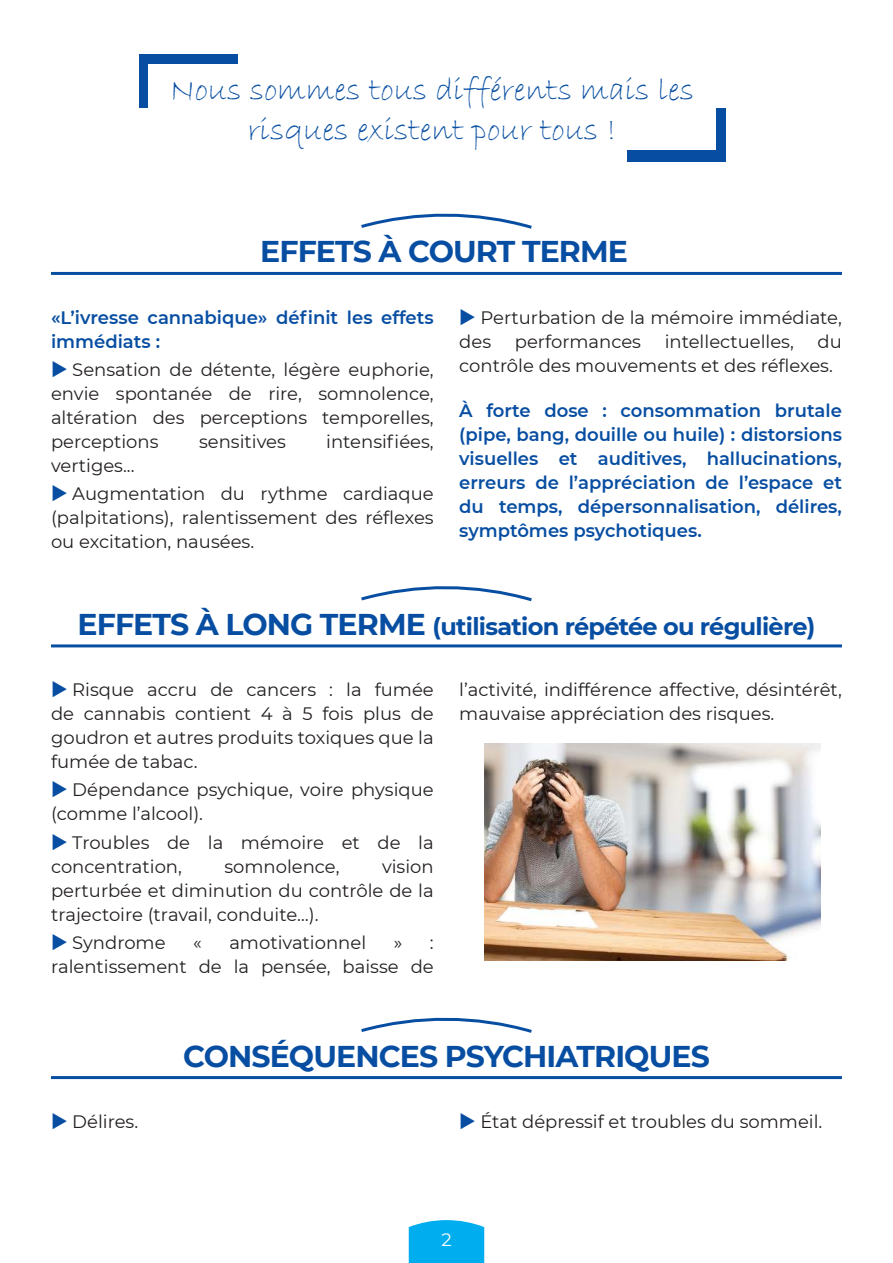
<style>
.page{position:relative;width:893px;height:1263px;background:#fff}
.page>*{position:absolute;margin:0;border:0;box-sizing:border-box;transform-origin:0 0}
.t1{font:33px/39.6px "Bradley Hand ITC";color:#074ea2;text-align:center}
.t2{font:700 30px "Montserrat";letter-spacing:-.03em;color:#074ea2}
.t3{font:700 24px "Montserrat";letter-spacing:-.03em;color:#074ea2}
.t4{font:18px/24px "Montserrat";color:#231f20}
.t5{font:600 18px/24px "Montserrat";color:#074ea2}
.t6{font:18px "Montserrat";color:#fff}
.s1{font-size:30px}
</style>
<div class="page">
<svg style="left:408px;top:1220px;width:77px;height:43px;background:#13b4f0"></svg>
<hr style="left:51px;top:272px;width:791px;height:3px;background:#074ea2">
<svg style="left:361px;top:213px;width:171px;height:16px"></svg>
<div style="left:627px;top:108px;width:99px;height:54px;background:#074ea2"></div>
<div style="left:139px;top:54px;width:99px;height:53px;background:#074ea2"></div>
<div style="left:148px;top:65px;width:568px;height:85px;background:#fff"></div>
<hr style="left:51px;top:644px;width:791px;height:3px;background:#074ea2">
<svg style="left:361px;top:586px;width:171px;height:16px"></svg>
<hr style="left:51px;top:1076px;width:791px;height:3px;background:#074ea2">
<svg style="left:361px;top:1017px;width:171px;height:16px"></svg>
<img style="left:484px;top:743px;width:336px;height:218px">
<h1 class="t1" style="left:170px;top:72px;width:526px">Nous sommes tous différents mais les risques existent pour tous !</h1>
<h2 class="t2" style="left:260px;top:235px;width:369px">EFFETS À COURT TERME</h2>
<p class="t5" style="left:51px;top:304px;width:384px">«L’ivresse cannabique» déinit les effets immédiats :</p>
<p class="t4" style="left:51px;top:358px;width:384px;text-align:justify;text-indent:21px">Sensation de détente, légère euphorie, envie spontanée de rire, somnolence, altération des perceptions temporelles, perceptions</p>
<p class="t4" style="left:199px;top:429px;width:88px">sensitives</p>
<p class="t4" style="left:326px;top:429px;width:109px">intensiiées,</p>
<p class="t4" style="left:72px;top:451px;width:363px;line-height:28.3px;text-indent:-21px">vertiges...<br>Augmentation du rythme cardiaque</p>
<p class="t4" style="left:51px;top:505px;width:384px">(palpitations), ralentissement des rélexes ou excitation, nausées.</p>
<p class="t4" style="left:459px;top:305px;width:384px;text-indent:21px">Perturbation de la mémoire immédiate, des</p>
<p class="t4" style="left:515px;top:329px;width:128px">performances</p>
<p class="t4" style="left:665px;top:329px;width:131px">intellectuelles,</p>
<p class="t4" style="left:459px;top:329px;width:384px;text-indent:358px">du contrôle des mouvements et des rélexes.</p>
<p class="t5" style="left:459px;top:398px;width:384px;text-align:justify">À forte dose : consommation brutale (pipe, bang, douille ou huile) : distorsions visuelles et auditives, hallucinations, erreurs de l’appréciation de l’espace et du temps, dépersonnalisation, délires, symptômes psychotiques.</p>
<h3 class="t3" style="left:78px;top:613px;width:739px"><span class="s1">EFFETS À LONG TERME</span> (utilisation répétée ou régulière)</h3>
<p class="t4" style="left:51px;top:678px;width:384px;text-align:justify;text-indent:21px">Risque accru de cancers : la fumée de cannabis contient 4 à 5 fois plus de goudron et autres produits toxiques que la fumée de tabac.</p>
<p class="t4" style="left:51px;top:778px;width:384px;text-indent:21px">Dépendance psychique, voire physique (comme l’alcool).</p>
<p class="t4" style="left:51px;top:830px;width:384px;text-indent:21px">Troubles de la mémoire et de la concentration,</p>
<p class="t4" style="left:51px;top:854px;width:384px;text-align:justify;text-indent:331px">vision perturbée et diminution du contrôle de la trajectoire (travail, conduite…).</p>
<p class="t4" style="left:72px;top:931px;width:95px">Syndrome</p>
<p class="t4" style="left:193px;top:931px;width:10px">«</p>
<p class="t4" style="left:229px;top:931px;width:138px">amotivationnel</p>
<p class="t4" style="left:224px;top:854px;width:117px">somnolence,</p>
<p class="t4" style="left:51px;top:931px;width:384px;text-align:right">» :<br>ralentissement de la pensée, baisse de</p>
<p class="t4" style="left:459px;top:678px;width:384px">l’activité, indifférence affective, désintérêt, mauvaise appréciation des risques.</p>
<h2 class="t2" style="left:183px;top:1039px;width:528px">CONSÉQUENCES PSYCHIATRIQUES</h2>
<p class="t4" style="left:72px;top:1109px;width:67px">Délires.</p>
<p class="t4" style="left:480px;top:1109px;width:343px">État dépressif et troubles du sommeil.</p>
<p class="t6" style="left:441px;top:1230px;width:12px">2</p>
</div>
